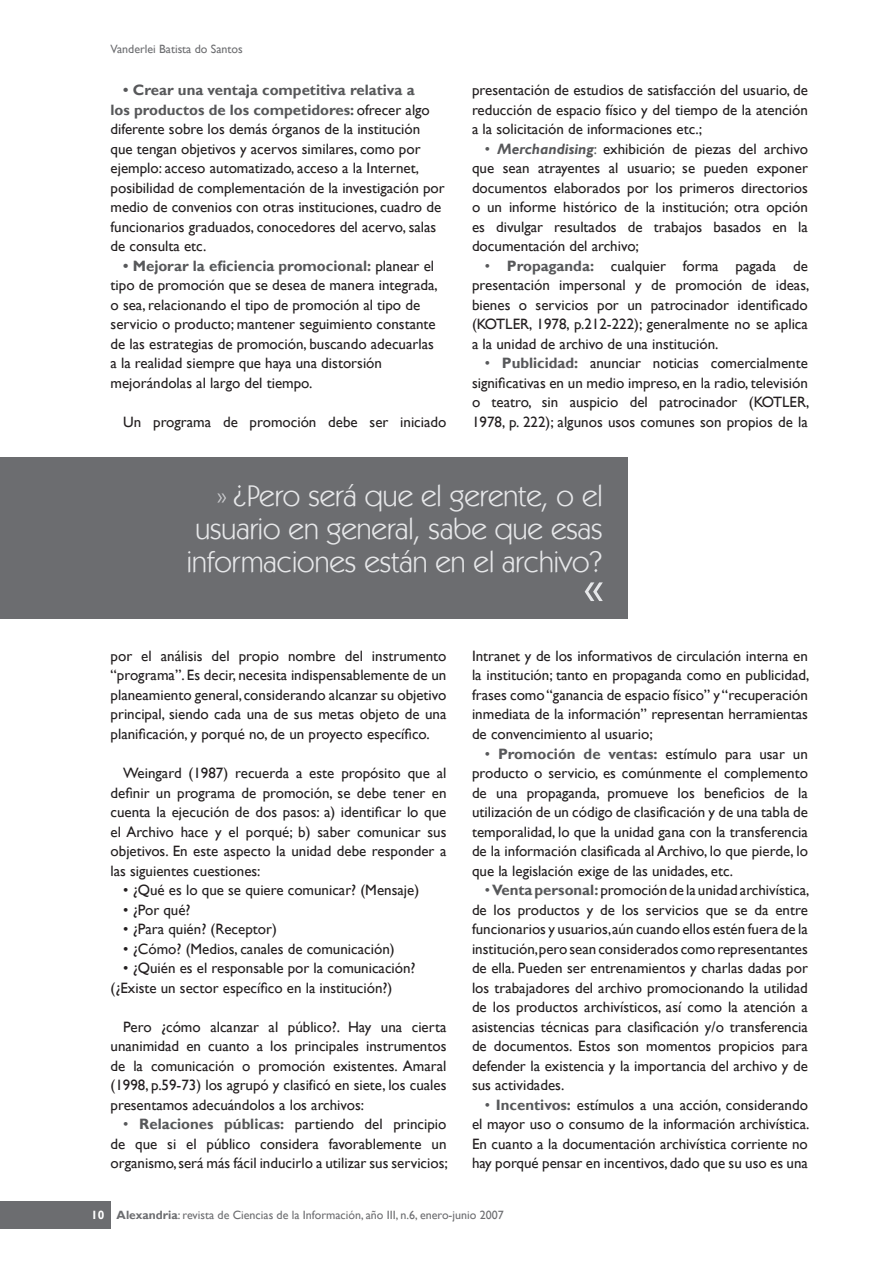
<style>
.page{position:relative;width:893px;height:1263px;background:#fff}
.page>*{position:absolute;margin:0;border:0;box-sizing:border-box;transform-origin:0 0}
.t1{font:30px/33px "Kabel IT Cby BT";color:#e6e7e9;text-align:justify}
.t2{font:15px/19.5px "Gill Sans";color:#231f20;text-align:justify}
.t3{font:12px "Gill Sans";color:#6c6d70}
.s1{font-weight:700;color:#57585a}
.s2{color:#57585a}
.s3{font-weight:700;font-style:italic;color:#57585a}
.s4{font-weight:700;color:#fff}
.s5{font-weight:700}
</style>
<div class="page">
<div style="left:0;top:1201px;width:111px;height:28px;background:#6c6d70"></div>
<div style="left:0;top:457px;width:627px;height:162px;background:#6c6d70"></div>
<svg style="left:217px;top:493px;width:9px;height:10px"></svg>
<svg style="left:585px;top:582px;width:18px;height:19px"></svg>
<p class="t3" style="left:111px;top:42px;width:134px">Vanderlei Batista do Santos</p>
<p class="t2" style="left:111px;top:81px;width:336px;text-align:left;text-indent:13px"><span class="s1">• Crear una ventaja competitiva relativa a<br>los productos de los competidores:</span> ofrecer algo diferente sobre los demás órganos de la institución que tengan objetivos y acervos similares, como por ejemplo: acceso automatizado, acceso a la Internet, posibilidad de complementación de la investigación por medio de convenios con otras instituciones, cuadro de funcionarios graduados, conocedores del acervo, salas de consulta etc.</p>
<p class="t2" style="left:111px;top:256px;width:329px;text-align:left;text-indent:13px"><span class="s1">• Mejorar la eficiencia promocional:</span> planear el tipo de promoción que se desea de manera integrada, o sea, relacionando el tipo de promoción al tipo de servicio o producto; mantener seguimiento constante de las estrategias de promoción, buscando adecuarlas a la realidad siempre que haya una distorsión mejorándolas al largo del tiempo.</p>
<p class="t2" style="left:123px;top:412px;width:325px">Un programa de promoción debe ser iniciado</p>
<p class="t2" style="left:472px;top:81px;width:337px">presentación de estudios de satisfacción del usuario, de reducción de espacio físico y del tiempo de la atención a la solicitación de informaciones etc.;</p>
<p class="t2" style="left:472px;top:139px;width:337px;text-indent:13px"><span class="s2">•</span> <span class="s3">Merchandising</span><span class="s2">:</span> exhibición de piezas del archivo que sean atrayentes al usuario; se pueden exponer documentos elaborados por los primeros directorios o un informe histórico de la institución; otra opción es divulgar resultados de trabajos basados en la documentación del archivo;</p>
<p class="t2" style="left:472px;top:256px;width:339px;text-indent:13px"><span class="s2">•</span> <span class="s1">Propaganda:</span> cualquier forma pagada de presentación impersonal y de promoción de ideas, bienes o servicios por un patrocinador identificado (KOTLER, 1978, p.212-222); generalmente no se aplica a la unidad de archivo de una institución.</p>
<p class="t2" style="left:472px;top:354px;width:339px;text-indent:13px"><span class="s2">•</span> <span class="s1">Publicidad:</span> anunciar noticias comercialmente significativas en un medio impreso, en la radio, televisión o teatro, sin auspicio del patrocinador (KOTLER, 1978, p. 222); algunos usos comunes son propios de la</p>
<h1 class="t1" style="left:187px;top:479px;width:417px;text-indent:47px">¿Pero será que el gerente, o el usuario en general, sabe que esas informaciones están en el archivo?</h1>
<p class="t2" style="left:111px;top:646px;width:337px">por el análisis del propio nombre del instrumento “programa”. Es decir, necesita indispensablemente de un planeamiento general, considerando alcanzar su objetivo principal, siendo cada una de sus metas objeto de una planificación, y porqué no, de un proyecto específico.</p>
<p class="t2" style="left:111px;top:763px;width:337px;text-indent:13px">Weingard (1987) recuerda a este propósito que al definir un programa de promoción, se debe tener en cuenta la ejecución de dos pasos: a) identificar lo que el Archivo hace y el porqué; b) saber comunicar sus objetivos. En este aspecto la unidad debe responder a las siguientes cuestiones:</p>
<p class="t2" style="left:123px;top:880px;width:297px">• ¿Qué es lo que se quiere comunicar? (Mensaje)</p>
<p class="t2" style="left:123px;top:900px;width:69px">• ¿Por qué?</p>
<p class="t2" style="left:123px;top:919px;width:155px">• ¿Para quién? (Receptor)</p>
<p class="t2" style="left:123px;top:939px;width:273px">• ¿Cómo? (Medios, canales de comunicación)</p>
<p class="t2" style="left:111px;top:958px;width:307px;text-indent:13px">• ¿Quién es el responsable por la comunicación? (¿Existe un sector específico en la institución?)</p>
<p class="t2" style="left:111px;top:1017px;width:337px;text-indent:13px">Pero ¿cómo alcanzar al público?. Hay una cierta unanimidad en cuanto a los principales instrumentos de la comunicación o promoción existentes. Amaral (1998, p.59-73) los agrupó y clasificó en siete, los cuales presentamos adecuándolos a los archivos:</p>
<p class="t2" style="left:111px;top:1114px;width:339px;text-indent:13px"><span class="s2">•</span> <span class="s1">Relaciones públicas:</span> partiendo del principio de que si el público considera favorablemente un organismo, será más fácil inducirlo a utilizar sus servicios;</p>
<p class="t2" style="left:472px;top:646px;width:339px">Intranet y de los informativos de circulación interna en la institución; tanto en propaganda como en publicidad, frases como “ganancia de espacio físico” y “recuperación inmediata de la información” representan herramientas de convencimiento al usuario;</p>
<p class="t2" style="left:472px;top:744px;width:337px;text-indent:13px"><span class="s2">•</span> <span class="s1">Promoción de ventas:</span> estímulo para usar un producto o servicio, es comúnmente el complemento de una propaganda, promueve los beneficios de la utilización de un código de clasificación y de una tabla de temporalidad, lo que la unidad gana con la transferencia de la información clasificada al Archivo, lo que pierde, lo que la legislación exige de las unidades, etc.</p>
<p class="t2" style="left:472px;top:880px;width:339px;text-indent:13px"><span class="s2">•</span> <span class="s1">Venta personal:</span> promoción de la unidad archivística, de los productos y de los servicios que se da entre funcionarios y usuarios, aún cuando ellos estén fuera de la institución,pero sean considerados como representantes de ella. Pueden ser entrenamientos y charlas dadas por los trabajadores del archivo promocionando la utilidad de los productos archivísticos, así como la atención a asistencias técnicas para clasificación y/o transferencia de documentos. Estos son momentos propicios para defender la existencia y la importancia del archivo y de sus actividades.</p>
<p class="t2" style="left:472px;top:1095px;width:339px;text-indent:13px"><span class="s2">•</span> <span class="s1">Incentivos:</span> estímulos a una acción, considerando el mayor uso o consumo de la información archivística.<br>En cuanto a la documentación archivística corriente no hay porqué pensar en incentivos, dado que su uso es una</p>
<p class="t3" style="left:91px;top:1208px;width:414px"><span class="s4">10</span> <span class="s5">Alexandria</span>: revista de Ciencias de la Información, año III, n.6, enero-junio 2007</p>
</div>
